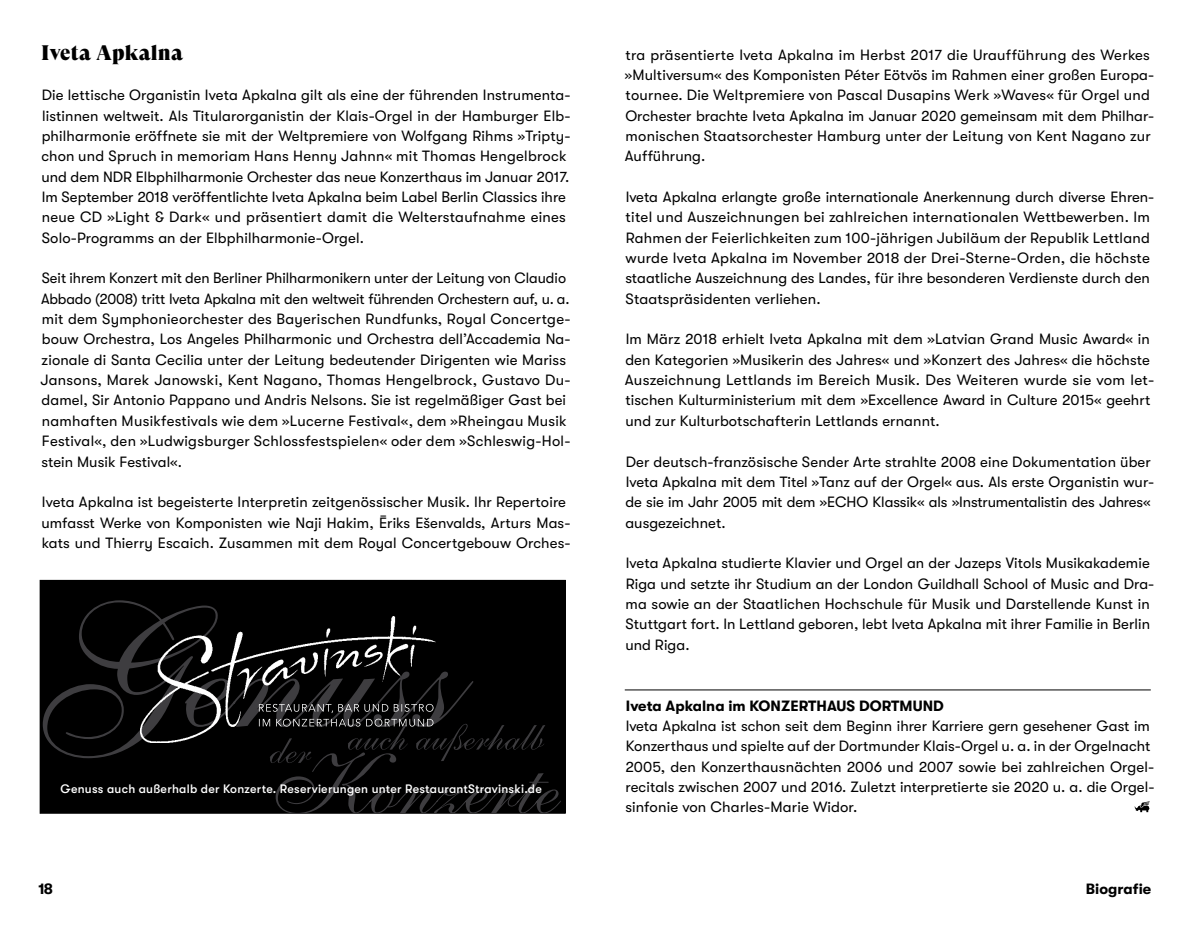
<style>
.page{position:relative;width:1191px;height:943px;background:#fff}
.page>*{position:absolute;margin:0;border:0;box-sizing:border-box;transform-origin:0 0}
.t1{font:21px "GT Super Display Super";letter-spacing:.01em;color:#000}
.t2{font:14.88px/20.3px "GT Walsheim";letter-spacing:.01em;color:#000}
.t3{font:700 14.88px "GT Walsheim";letter-spacing:.005em;color:#000}
.t4{font:500 12.25px "GT Walsheim";letter-spacing:.02em;color:#fff}
</style>
<div class="page">
<hr style="left:625px;top:689px;width:525px;height:1px;background:#000">
<svg style="left:1134px;top:801px;width:15px;height:11px"></svg>
<div style="left:40px;top:580px;width:525px;height:233px;background:#000"></div>
<svg style="left:43px;top:600px;width:430px;height:158px"></svg>
<img style="left:141px;top:617px;width:295px;height:125px">
<svg style="left:259px;top:704px;width:302px;height:110px"></svg>
<h1 class="t1" style="left:41px;top:41px;width:143px">Iveta Apkalna</h1>
<p class="t2" style="left:41px;top:85px;width:530px">Die lettische Organistin Iveta Apkalna gilt als eine der führenden Instrumenta&shy;listinnen weltweit. Als Titularorganistin der Klais-Orgel in der Hamburger Elb&shy;philharmonie eröffnete sie mit der Weltpremiere von Wolfgang Rihms »Tripty&shy;chon und Spruch in memoriam Hans Henny Jahnn« mit Thomas Hengelbrock und dem NDR Elbphilharmonie Orchester das neue Konzerthaus im Januar 2017.<br>Im September 2018 veröffentlichte Iveta Apkalna beim Label Berlin Classics ihre neue CD »Light &amp; Dark« und präsentiert damit die Welterstaufnahme eines Solo-Programms an der Elbphilharmonie-Orgel.</p>
<p class="t2" style="left:40px;top:268px;width:531px">Seit ihrem Konzert mit den Berliner Philharmonikern unter der Leitung von Claudio Abbado (2008) tritt Iveta Apkalna mit den weltweit führenden Orchestern auf, u. a. mit dem Symphonieorchester des Bayerischen Rundfunks, Royal Concertge&shy;bouw Orchestra, Los Angeles Philharmonic und Orchestra dell’Accademia Na&shy;zionale di Santa Cecilia unter der Leitung bedeutender Dirigenten wie Mariss Jansons, Marek Janowski, Kent Nagano, Thomas Hengelbrock, Gustavo Du&shy;damel, Sir Antonio Pappano und Andris Nelsons. Sie ist regelmäßiger Gast bei namhaften Musikfestivals wie dem »Lucerne Festival«, dem »Rheingau Musik Festival«, den »Ludwigsburger Schlossfestspielen« oder dem »Schleswig-Hol&shy;stein Musik Festival«.</p>
<p class="t2" style="left:42px;top:492px;width:530px">Iveta Apkalna ist begeisterte Interpretin zeitgenössischer Musik. Ihr Repertoire umfasst Werke von Komponisten wie Naji Hakim, Ēriks Ešenvalds, Arturs Mas&shy;kats und Thierry Escaich. Zusammen mit dem Royal Concertgebouw Orches-</p>
<p class="t4" style="left:61px;top:781px;width:483px">Genuss auch außerhalb der Konzerte. Reservierungen unter RestaurantStravinski.de</p>
<p class="t2" style="left:625px;top:44px;width:531px">tra präsentierte Iveta Apkalna im Herbst 2017 die Uraufführung des Werkes »Multiversum« des Komponisten Péter Eötvös im Rahmen einer großen Europa&shy;tournee. Die Weltpremiere von Pascal Dusapins Werk »Waves« für Orgel und Orchester brachte Iveta Apkalna im Januar 2020 gemeinsam mit dem Philhar&shy;monischen Staatsorchester Hamburg unter der Leitung von Kent Nagano zur Aufführung.</p>
<p class="t2" style="left:625px;top:187px;width:530px">Iveta Apkalna erlangte große internationale Anerkennung durch diverse Ehren&shy;titel und Auszeichnungen bei zahlreichen internationalen Wettbewerben. Im Rahmen der Feierlichkeiten zum 100-jährigen Jubiläum der Republik Lettland wurde Iveta Apkalna im November 2018 der Drei-Sterne-Orden, die höchste staatliche Auszeichnung des Landes, für ihre besonderen Verdienste durch den Staatspräsidenten verliehen.</p>
<p class="t2" style="left:625px;top:329px;width:531px">Im März 2018 erhielt Iveta Apkalna mit dem »Latvian Grand Music Award« in den Kategorien »Musikerin des Jahres« und »Konzert des Jahres« die höchste Auszeichnung Lettlands im Bereich Musik. Des Weiteren wurde sie vom let&shy;tischen Kulturministerium mit dem »Excellence Award in Culture 2015« geehrt und zur Kulturbotschafterin Lettlands ernannt.</p>
<p class="t2" style="left:625px;top:451px;width:530px">Der deutsch-französische Sender Arte strahlte 2008 eine Dokumentation über Iveta Apkalna mit dem Titel »Tanz auf der Orgel« aus. Als erste Organistin wur&shy;de sie im Jahr 2005 mit dem »ECHO Klassik« als »Instrumentalistin des Jahres« ausgezeichnet.</p>
<p class="t2" style="left:625px;top:553px;width:530px">Iveta Apkalna studierte Klavier und Orgel an der Jazeps Vitols Musikakademie Riga und setzte ihr Studium an der London Guildhall School of Music and Dra&shy;ma sowie an der Staatlichen Hochschule für Musik und Darstellende Kunst in Stuttgart fort. In Lettland geboren, lebt Iveta Apkalna mit ihrer Familie in Berlin und Riga.</p>
<p class="t3" style="left:626px;top:697px;width:319px">Iveta Apkalna im KONZERTHAUS DORTMUND</p>
<p class="t2" style="left:625px;top:716px;width:530px">Iveta Apkalna ist schon seit dem Beginn ihrer Karriere gern gesehener Gast im Konzerthaus und spielte auf der Dortmunder Klais-Orgel u. a. in der Orgelnacht 2005, den Konzerthausnächten 2006 und 2007 sowie bei zahlreichen Orgel&shy;recitals zwischen 2007 und 2016. Zuletzt interpretierte sie 2020 u. a. die Orgel&shy;sinfonie von Charles-Marie Widor.</p>
<p class="t3" style="left:38px;top:880px;width:16px">18</p>
<p class="t3" style="left:1085px;top:880px;width:67px">Biografie</p>
</div>
